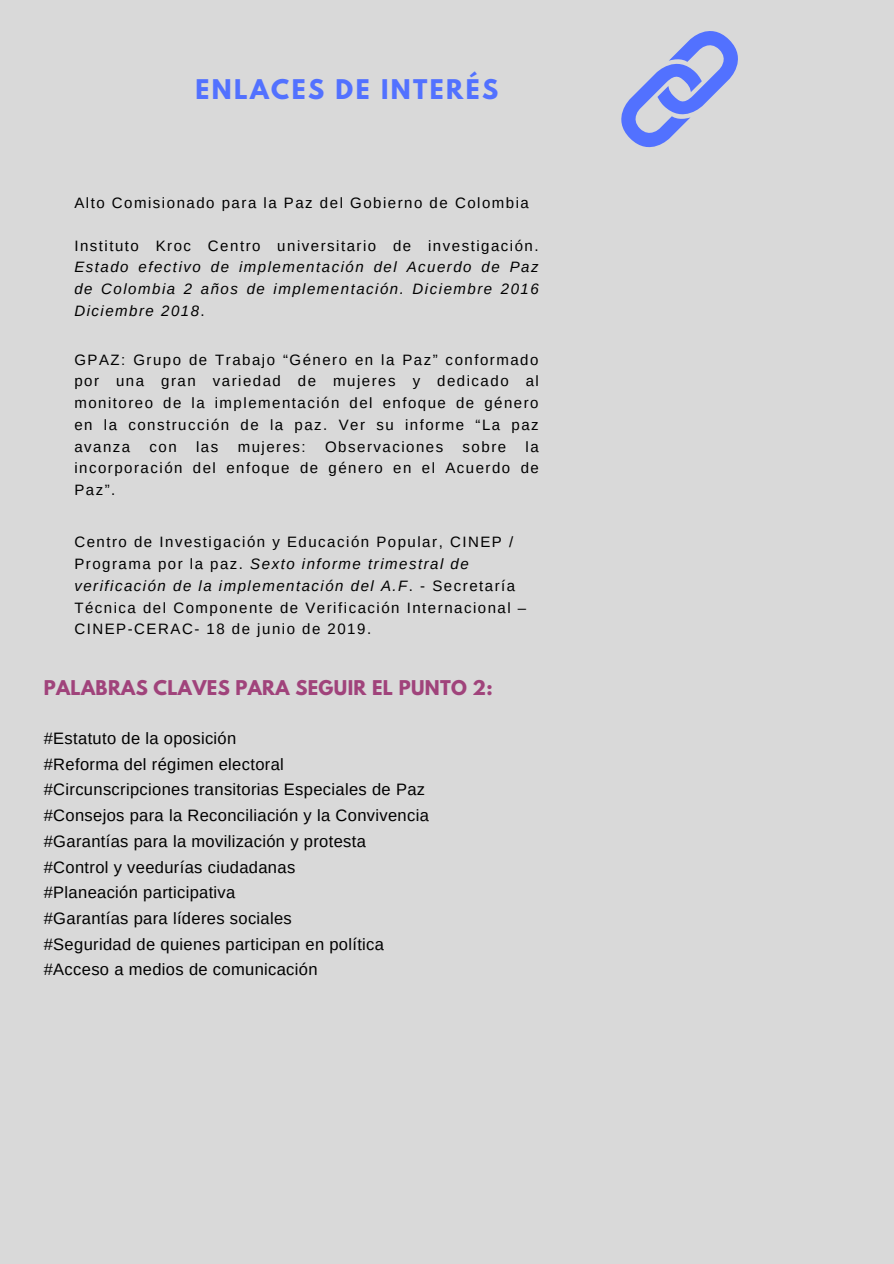
<style>
.page{position:relative;width:894px;height:1264px;background:#fff}
.page>*{position:absolute;margin:0;border:0;box-sizing:border-box;transform-origin:0 0}
.t1{font:700 24px "League Spartan";letter-spacing:.1em;color:#5271ff}
.t2{font:700 18px "League Spartan";letter-spacing:.02em;color:#a0437b}
.t3{font:16.5px/25.7px "Arimo";letter-spacing:.02em;color:#000}
.t4{font:15px/21.8px "Arimo";letter-spacing:.1em;color:#000;text-align:justify}
.t5{font:italic 15px/21.8px "Arimo";letter-spacing:.1em;color:#000;text-align:justify}
.s1{font-style:normal}
.s2{font-style:italic}
</style>
<div class="page">
<div style="left:0;top:0;width:893px;height:1263px;background:#d9d9d9"></div>
<svg style="left:621px;top:31px;width:117px;height:117px"></svg>
<h1 class="t1" style="left:195px;top:77px;width:304px">ENLACES DE INTERÉS</h1>
<p class="t4" style="left:74px;top:192px;width:456px">Alto Comisionado para la Paz del Gobierno de Colombia</p>
<p class="t4" style="left:74px;top:234px;width:465px">Instituto Kroc Centro universitario de investigación.</p>
<p class="t5" style="left:74px;top:256px;width:466px">Estado efectivo de implementación del Acuerdo de Paz de Colombia 2 años de implementación. Diciembre 2016<br>Diciembre 2018<span class="s1">.</span></p>
<p class="t4" style="left:74px;top:348px;width:466px">GPAZ: Grupo de Trabajo “Género en la Paz” conformado por una gran variedad de mujeres y dedicado al monitoreo de la implementación del enfoque de género en la construcción de la paz. Ver su informe “La paz avanza</p>
<p class="t4" style="left:74px;top:435px;width:466px;text-indent:451px">la incorporación del enfoque de género en el Acuerdo de Paz”.</p>
<p class="t4" style="left:149px;top:435px;width:29px">con</p>
<p class="t4" style="left:196px;top:435px;width:24px">las</p>
<p class="t4" style="left:237px;top:435px;width:70px">mujeres:</p>
<p class="t4" style="left:325px;top:435px;width:120px">Observaciones</p>
<p class="t4" style="left:462px;top:435px;width:45px">sobre</p>
<p class="t4" style="left:74px;top:531px;width:453px;text-align:left">Centro de Investigación y Educación Popular, CINEP / Programa por la paz. <span class="s2">Sexto informe trimestral de verificación de la implementación del A.F</span>. - Secretaría Técnica del Componente de Verificación Internacional – CINEP-CERAC- 18 de junio de 2019.</p>
<p class="t2" style="left:44px;top:679px;width:450px">PALABRAS CLAVES PARA SEGUIR EL PUNTO 2:</p>
<p class="t3" style="left:44px;top:725px;width:386px">#Estatuto de la oposición<br>#Reforma del régimen electoral #Circunscripciones transitorias Especiales de Paz #Consejos para la Reconciliación y la Convivencia #Garantías para la movilización y protesta #Control y veedurías ciudadanas<br>#Planeación participativa<br>#Garantías para líderes sociales<br>#Seguridad de quienes participan en política #Acceso a medios de comunicación</p>
</div>
